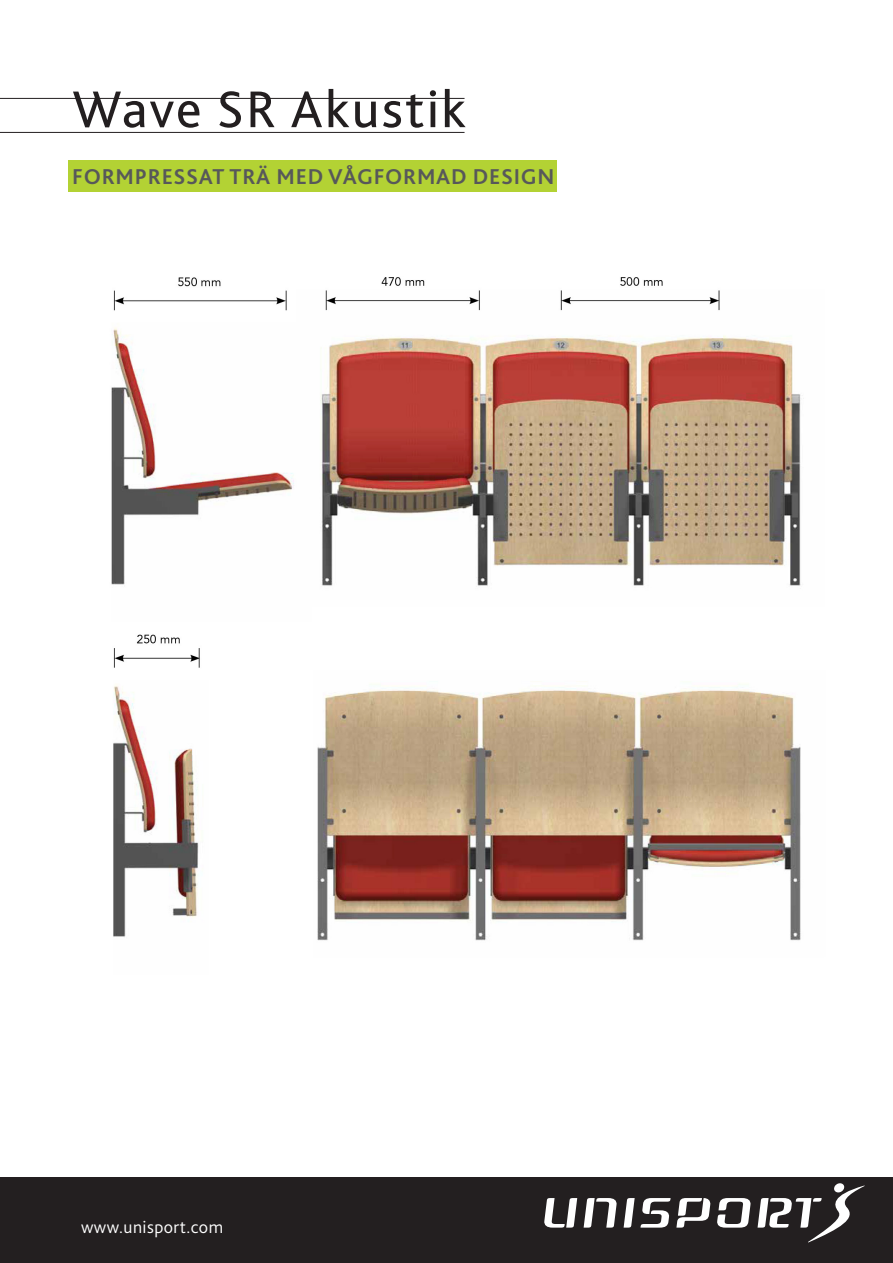
<style>
.page{position:relative;width:893px;height:1263px;background:#fff}
.page>*{position:absolute;margin:0;border:0;box-sizing:border-box;transform-origin:0 0}
.t1{font:54px "Bliss 2";letter-spacing:.04em;color:#231f20}
.t2{font:700 22.5px "Bliss 2";letter-spacing:.03em;color:#57585a}
.t3{font:300 18px "Bliss 2";letter-spacing:.025em;color:#fff}
</style>
<div class="page">
<div style="left:0;top:1178px;width:893px;height:85px;background:#231f20"></div>
<svg style="left:544px;top:1183px;width:321px;height:59px"></svg>
<img style="left:111px;top:277px;width:690px;height:664px">
<div style="left:68px;top:161px;width:488px;height:31px;background:#b3d234"></div>
<hr style="left:0;top:98px;width:465px;height:1px;background:#231f20">
<hr style="left:0;top:132px;width:465px;height:1px;background:#231f20">
<p class="t1" style="left:72px;top:76px;width:395px">Wave SR Akustik</p>
<p class="t2" style="left:72px;top:163px;width:484px">FORMPRESSAT TRÄ MED VÅGFORMAD DESIGN</p>
<p class="t3" style="left:81px;top:1216px;width:144px">www.unisport.com</p>
</div>
